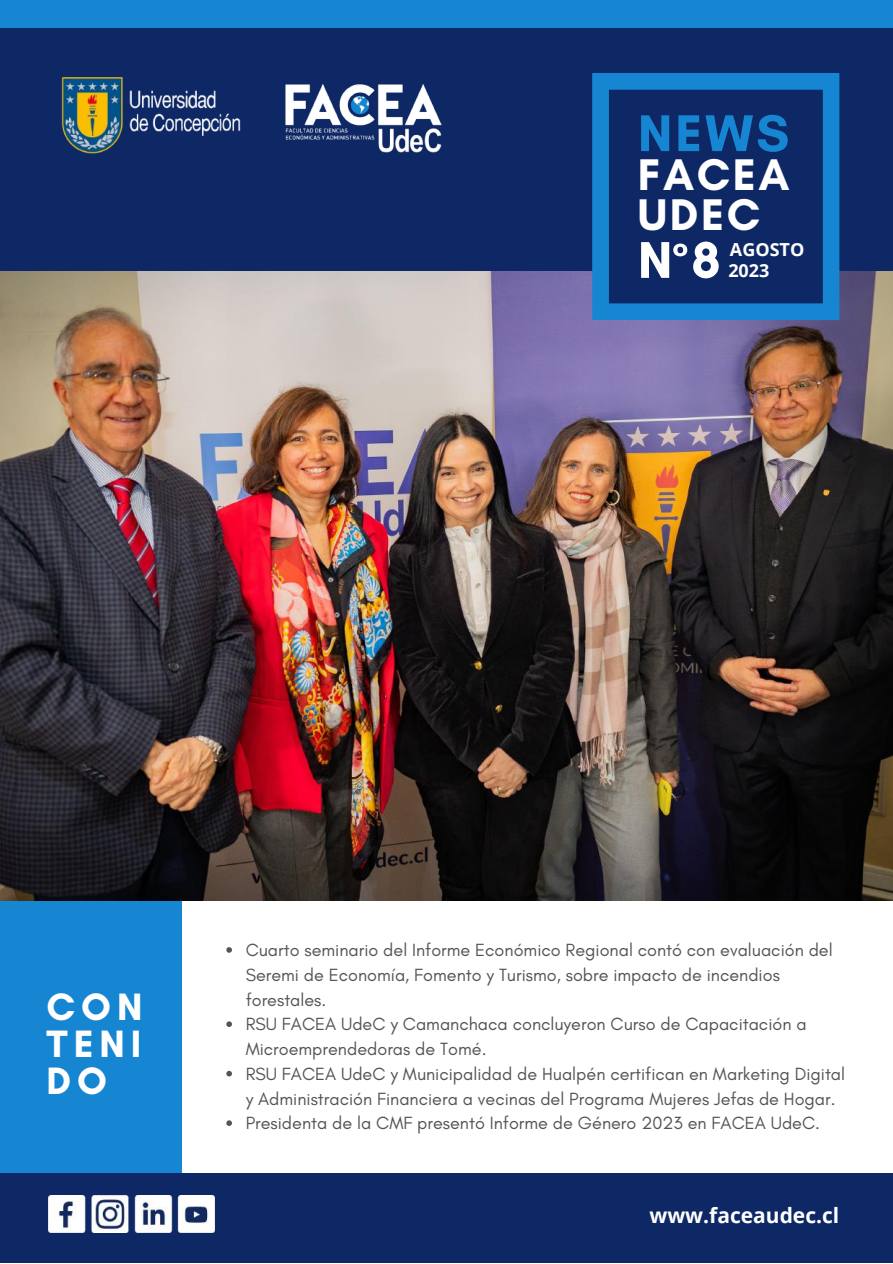
<style>
.page{position:relative;width:893px;height:1264px;background:#fff}
.page>*{position:absolute;margin:0;border:0;box-sizing:border-box;transform-origin:0 0}
.t1{font:700 52.65px "Glacial Indifference";color:#1786d2}
.t2{font:700 52.65px "Glacial Indifference";color:#fff}
.t3{font:700 45.15px/39.3px "Glacial Indifference";letter-spacing:.055em;color:#fff}
.t4{font:700 38.85px/37px "Glacial Indifference";letter-spacing:.15em;color:#fff;text-align:justify}
.t5{font:700 21px "Open Sans";color:#fff}
.t6{font:18px/24.8px "Glacial Indifference";color:#545454}
.t7{font:700 18px "Open Sans";color:#fff}
</style>
<div class="page">
<div style="left:0;top:880px;width:182px;height:295px;background:#1786d2"></div>
<img style="left:0;top:270px;width:892px;height:630px">
<div style="left:0;top:1172px;width:892px;height:90px;background:#0e2866"></div>
<div style="left:0;top:27px;width:892px;height:243px;background:#0e2866"></div>
<div style="left:0;top:0;width:892px;height:27px;background:#1786d2"></div>
<img style="left:285px;top:84px;width:157px;height:69px">
<img style="left:61px;top:77px;width:180px;height:77px">
<svg style="left:592px;top:73px;width:247px;height:247px"></svg>
<img style="left:48px;top:1195px;width:167px;height:37px">
<svg style="left:226px;top:947px;width:6px;height:5px"></svg>
<svg style="left:226px;top:1021px;width:6px;height:5px"></svg>
<svg style="left:226px;top:1070px;width:6px;height:6px"></svg>
<svg style="left:226px;top:1120px;width:6px;height:5px"></svg>
<h1 class="t1" style="left:638px;top:101px;width:153px">NEWS</h1>
<h2 class="t3" style="left:638px;top:155px;width:153px">FACEA<br>UDEC</h2>
<h1 class="t2" style="left:638px;top:228px;width:84px">Nº8</h1>
<p class="t7" style="left:730px;top:237px;width:76px">AGOSTO</p>
<p class="t7" style="left:728px;top:258px;width:43px">2023</p>
<h3 class="t4" style="left:47px;top:987px;width:97px">CON TENI DO</h3>
<p class="t6" style="left:246px;top:937px;width:601px">Cuarto seminario del Informe Económico Regional contó con evaluación del Seremi de Economía, Fomento y Turismo, sobre impacto de incendios forestales.<br>RSU FACEA UdeC y Camanchaca concluyeron Curso de Capacitación a Microemprendedoras de Tomé.<br>RSU FACEA UdeC y Municipalidad de Hualpén certifican en Marketing Digital y Administración Financiera a vecinas del Programa Mujeres Jefas de Hogar.<br>Presidenta de la CMF presentó Informe de Género 2023 en FACEA UdeC.</p>
<p class="t5" style="left:649px;top:1200px;width:191px">www.faceaudec.cl</p>
</div>
